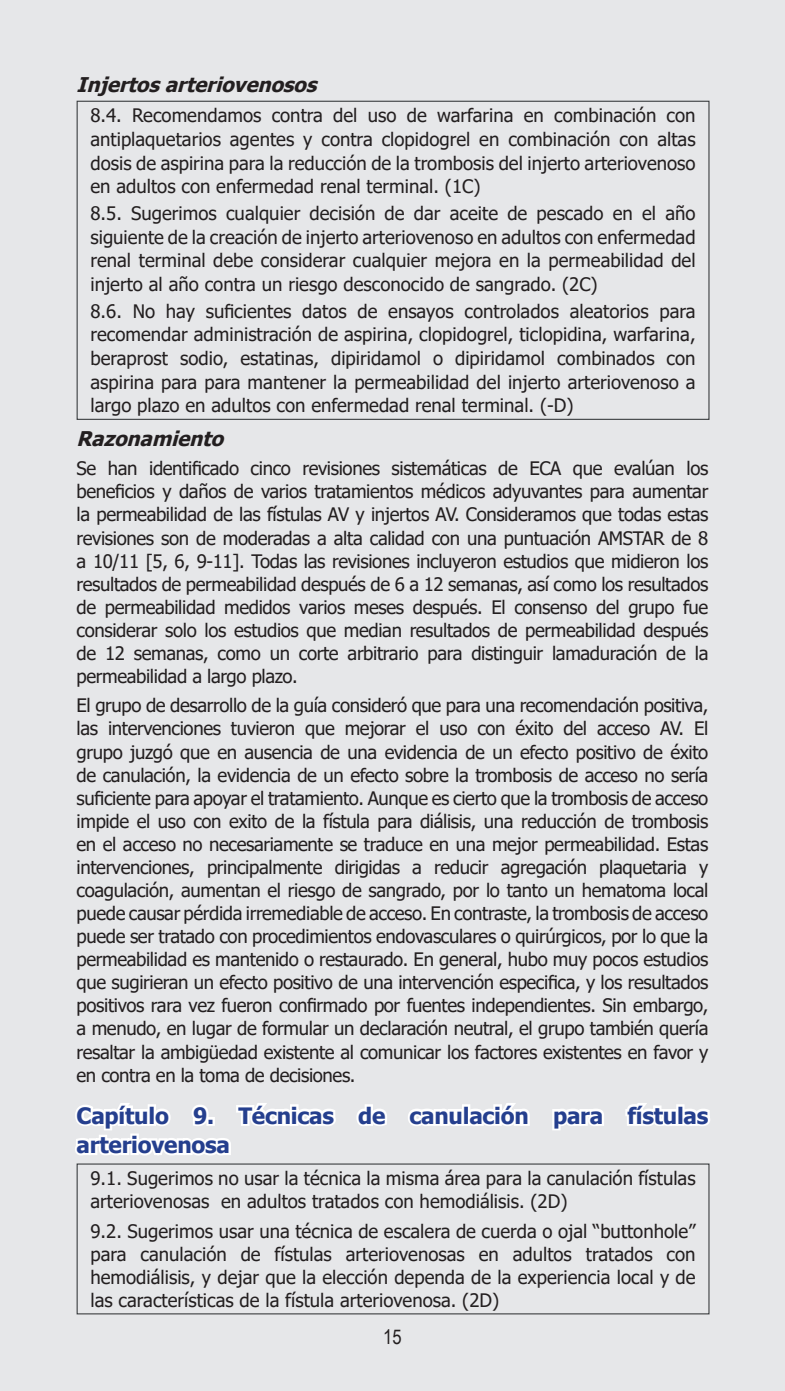
<style>
.page{position:relative;width:785px;height:1391px;background:#fff}
.page>*{position:absolute;margin:0;border:0;box-sizing:border-box;transform-origin:0 0}
.Rode_Titel{font:700 22.5px/29.2px "Tahoma";letter-spacing:-.01em;color:#253f8e}
.Advice_Rationale_Tit{font:italic 700 20.25px "Tahoma";color:#231f20}
.t1{font:20.25px "Arial Narrow";color:#231f20}
.Kader_normal{font:18.45px/22.9px "Tahoma";color:#231f20;text-align:justify}
</style>
<div class="page">
<div style="left:0;top:0;width:784px;height:1390px;background:#e6e7e9"></div>
<svg style="left:356px;top:1104px;width:31px;height:22px"></svg>
<svg style="left:408px;top:1103px;width:122px;height:23px"></svg>
<svg style="left:552px;top:1109px;width:52px;height:21px"></svg>
<svg style="left:625px;top:1103px;width:85px;height:23px"></svg>
<svg style="left:75px;top:1103px;width:261px;height:61px"></svg>
<div style="left:77px;top:1163px;width:632px;height:151px;border:1px solid #3c3f41"></div>
<p class="Advice_Rationale_Tit" style="left:77px;top:70px;width:249px">Injertosarteriovenosos</p>
<p class="Kader_normal" style="left:90px;top:105px;width:606px;line-height:23.6px">8.4. Recomendamos contra del uso de warfarina en combinación con antiplaquetarios agentes y contra clopidogrel en combinación con altas dosis de aspirina para la reducción de la trombosis del injerto arteriovenoso en adultos con enfermedad renal terminal. (1C)</p>
<p class="Kader_normal" style="left:90px;top:203px;width:606px;line-height:23.6px">8.5. Sugerimos cualquier decisión de dar aceite de pescado en el año siguiente de la creación de injerto arteriovenoso en adultos con enfermedad renal terminal debe considerar cualquier mejora en la permeabilidad del injerto al año contra un riesgo desconocido de sangrado. (2C)</p>
<p class="Kader_normal" style="left:90px;top:300px;width:606px;line-height:23.6px">8.6. No hay suficientes datos de ensayos controlados aleatorios para recomendar administración de aspirina, clopidogrel, ticlopidina, warfarina, beraprost sodio, estatinas, dipiridamol o dipiridamol combinados con aspirina para para mantener la permeabilidad del injerto arteriovenoso a largo plazo en adultos con enfermedad renal terminal. (-D)</p>
<p class="Advice_Rationale_Tit" style="left:77px;top:424px;width:156px">Razonamiento</p>
<p class="Kader_normal" style="left:77px;top:458px;width:633px">Se han identificado cinco revisiones sistemáticas de ECA que evalúan los beneficios y daños de varios tratamientos médicos adyuvantes para aumentar la permeabilidad de las fístulas AV y injertos AV. Consideramos que todas estas revisiones son de moderadas a alta calidad con una puntuación AMSTAR de 8 a 10/11 [5, 6, 9-11]. Todas las revisiones incluyeron estudios que midieron los resultados de permeabilidad después de 6 a 12 semanas, así como los resultados de permeabilidad medidos varios meses después. El consenso del grupo fue considerar solo los estudios que median resultados de permeabilidad después de 12 semanas, como un corte arbitrario para distinguir lamaduración de la permeabilidad a largo plazo.</p>
<p class="Kader_normal" style="left:77px;top:695px;width:633px">El grupo de desarrollo de la guía consideró que para una recomendación positiva, las intervenciones tuvieron que mejorar el uso con éxito del acceso AV. El grupo juzgó que en ausencia de una evidencia de un efecto positivo de éxito de canulación, la evidencia de un efecto sobre la trombosis de acceso no sería suficiente para apoyar el tratamiento. Aunque es cierto que la trombosis de acceso impide el uso con exito de la fístula para diálisis, una reducción de trombosis en el acceso no necesariamente se traduce en una mejor permeabilidad. Estas intervenciones, principalmente dirigidas a reducir agregación plaquetaria y coagulación, aumentan el riesgo de sangrado, por lo tanto un hematoma local puede causar pérdida irremediable de acceso. En contraste, la trombosis de acceso puede ser tratado con procedimientos endovasculares o quirúrgicos, por lo que la permeabilidad es mantenido o restaurado. En general, hubo muy pocos estudios que sugirieran un efecto positivo de una intervención especifica, y los resultados positivos rara vez fueron confirmado por fuentes independientes. Sin embargo, a menudo, en lugar de formular un declaración neutral, el grupo también quería resaltar la ambigüedad existente al comunicar los factores existentes en favor y en contra en la toma de decisiones.</p>
<p class="Rode_Titel" style="left:77px;top:1101px;width:633px">Capítulo 9. Técnicas de canulación para fístulas arteriovenosa</p>
<p class="Kader_normal" style="left:90px;top:1168px;width:606px">9.1. Sugerimos no usar la técnica la misma área para la canulación fístulas arteriovenosas en adultos tratados con hemodiálisis. (2D)</p>
<p class="Kader_normal" style="left:90px;top:1220px;width:606px">9.2. Sugerimos usar una técnica de escalera de cuerda o ojal “buttonhole” para canulación de fístulas arteriovenosas en adultos tratados con hemodiálisis, y dejar que la elección dependa de la experiencia local y de las características de la fístula arteriovenosa. (2D)</p>
<p class="t1" style="left:383px;top:1321px;width:20px">15</p>
</div>
